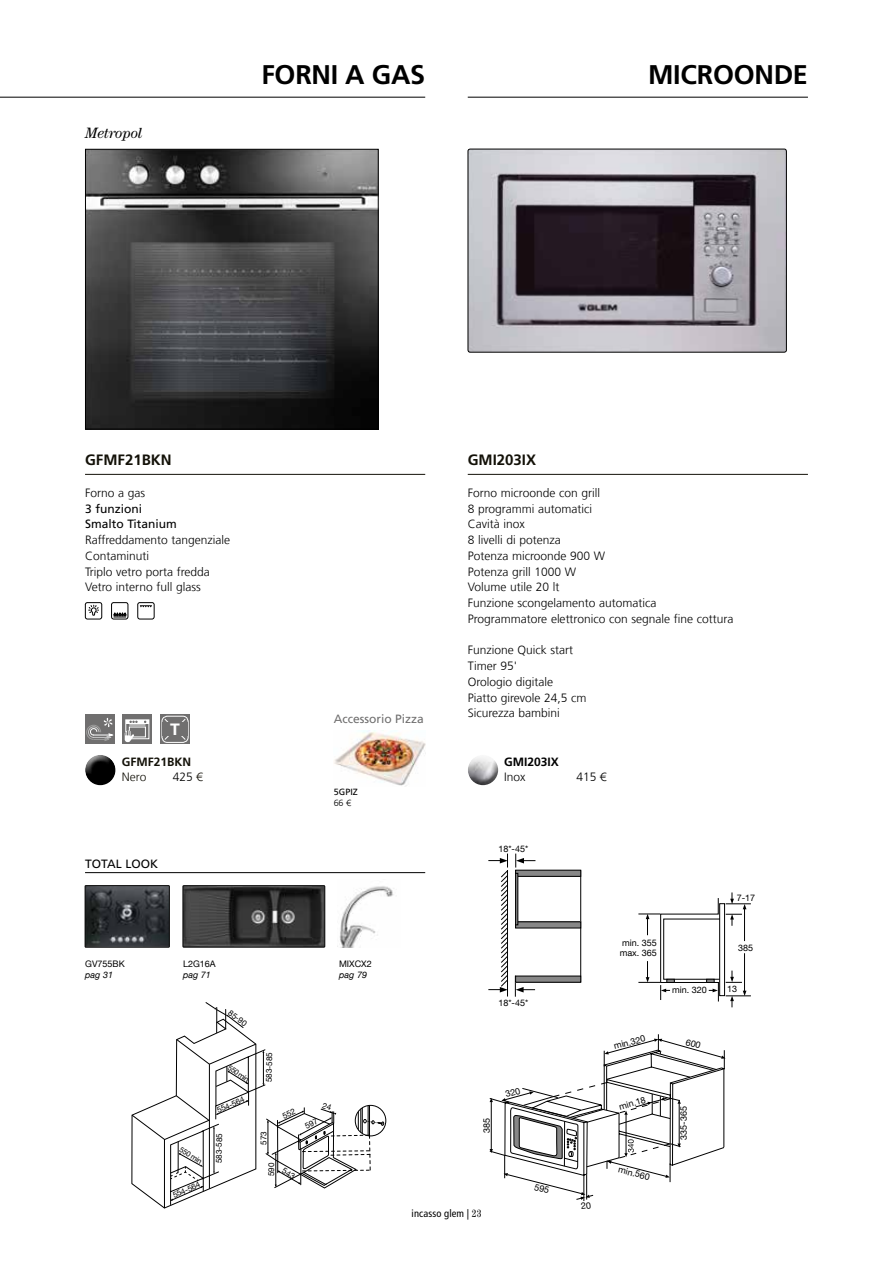
<style>
.page{position:relative;width:893px;height:1263px;background:#fff}
.page>*{position:absolute;margin:0;border:0;box-sizing:border-box;transform-origin:0 0}
.t1{font:700 27px "Frutiger LT Com";letter-spacing:-.01em;color:#000}
.t2{font:700 15.9px "Helvetica Neue LT Com";color:#fff}
.t3{font:700 15px "Frutiger LT Com";color:#131108}
.t4{font:italic 15px "Century Std";letter-spacing:-.01em;color:#000}
.t5{font:300 12px/15.8px "Frutiger LT Com";color:#000}
.t6{font:12px/15.8px "Frutiger LT Com";color:#000}
.t7{font:12px "Frutiger LT Com";color:#706f6f}
.t8{font:700 12px "Frutiger LT Com";color:#131108}
.t9{font:700 12px "Frutiger LT Com";color:#000}
.t10{font:300 12px "Frutiger LT Com";color:#131108}
.t11{font:condensed 10.5px "Frutiger LT Com";letter-spacing:.01em;color:#000}
.t12{font:9px/9.8px "Helvetica Neue LT Com";color:#000}
.t13{font:italic 9px "Helvetica Neue LT Com";color:#000}
.t14{font:9px "Frutiger LT Com";color:#000}
.t15{font:300 9px "Frutiger LT Com";color:#000}
.t16{font:8.1px "Helvetica Neue LT Com";letter-spacing:-.005em;color:#000}
.t17{font:7.35px "Helvetica Neue LT Com";color:#000}
.s1{color:#131108}
.s2{font-family:"Century Std"}
</style>
<div class="page">
<hr style="left:0;top:97px;width:425px;height:1px;background:#000">
<div style="left:85px;top:714px;width:30px;height:30px;background:#706f6f"></div>
<svg style="left:86px;top:718px;width:28px;height:23px"></svg>
<div style="left:83px;top:754px;width:33px;height:24px;background:#fff;opacity:.7"></div>
<div style="left:83px;top:759px;width:33px;height:29px;background:#000;opacity:.6"></div>
<img style="left:87px;top:151px;width:289px;height:276px">
<div style="left:85px;top:149px;width:293px;height:280px;border:1px solid #000"></div>
<div style="left:355px;top:1105px;width:31px;height:31px;border:1px solid #000;border-radius:50%"></div>
<hr style="left:85px;top:474px;width:340px;height:1px;background:#131108">
<img style="left:185px;top:887px;width:138px;height:58px">
<div style="left:183px;top:885px;width:142px;height:62px;border:1px solid #000"></div>
<img style="left:87px;top:887px;width:80px;height:58px">
<div style="left:85px;top:885px;width:84px;height:62px;border:1px solid #000"></div>
<hr style="left:85px;top:872px;width:340px;height:1px;background:#000">
<img style="left:334px;top:731px;width:91px;height:55px">
<div style="left:122px;top:714px;width:30px;height:30px;background:#706f6f"></div>
<div style="left:125px;top:719px;width:24px;height:20px;border:1px solid #fff"></div>
<hr style="left:126px;top:720px;width:23px;height:3px;background:#fff">
<svg style="left:125px;top:721px;width:21px;height:21px"></svg>
<svg style="left:84px;top:602px;width:19px;height:18px"></svg>
<svg style="left:137px;top:602px;width:18px;height:18px"></svg>
<svg style="left:111px;top:602px;width:18px;height:18px"></svg>
<img style="left:468px;top:149px;width:317px;height:203px">
<div style="left:468px;top:149px;width:319px;height:203px;border:1px solid #000;border-radius:2px"></div>
<hr style="left:744px;top:908px;width:1px;height:33px;background:#000">
<hr style="left:744px;top:953px;width:1px;height:38px;background:#000">
<svg style="left:726px;top:991px;width:25px;height:16px"></svg>
<svg style="left:726px;top:892px;width:25px;height:34px"></svg>
<svg style="left:726px;top:970px;width:16px;height:13px"></svg>
<div style="left:719px;top:903px;width:6px;height:93px;border:1px solid #000"></div>
<svg style="left:638px;top:898px;width:81px;height:104px"></svg>
<hr style="left:507px;top:870px;width:1px;height:126px;background:#000">
<hr style="left:580px;top:870px;width:1px;height:112px;background:#000">
<svg style="left:515px;top:853px;width:20px;height:14px"></svg>
<svg style="left:515px;top:983px;width:20px;height:14px"></svg>
<div style="left:516px;top:870px;width:65px;height:6px;background:#878787"></div>
<div style="left:515px;top:870px;width:66px;height:7px;border:1px solid #000"></div>
<div style="left:516px;top:922px;width:65px;height:6px;background:#878787"></div>
<div style="left:515px;top:921px;width:66px;height:7px;border:1px solid #000"></div>
<div style="left:516px;top:976px;width:65px;height:6px;background:#878787"></div>
<div style="left:515px;top:976px;width:66px;height:7px;border:1px solid #000"></div>
<div style="left:515px;top:873px;width:3px;height:52px;border:1px solid #000"></div>
<svg style="left:488px;top:853px;width:20px;height:139px"></svg>
<hr style="left:468px;top:474px;width:340px;height:1px;background:#131108">
<hr style="left:468px;top:97px;width:340px;height:1px;background:#000">
<div style="left:466px;top:759px;width:33px;height:29px;background:#000;opacity:.6"></div>
<svg style="left:160px;top:714px;width:30px;height:30px"></svg>
<svg style="left:164px;top:718px;width:22px;height:23px"></svg>
<div style="left:162px;top:716px;width:26px;height:27px;border:1px solid #fff;border-radius:5px"></div>
<div style="left:162px;top:723px;width:26px;height:13px;background:#706f6f"></div>
<img style="left:339px;top:886px;width:55px;height:62px">
<svg style="left:131px;top:1002px;width:253px;height:207px"></svg>
<svg style="left:489px;top:1034px;width:237px;height:167px"></svg>
<p class="t4" style="left:85px;top:124px;width:59px">Metropol</p>
<h1 class="t1" style="left:261px;top:59px;width:165px">FORNI A GAS</h1>
<h1 class="t1" style="left:648px;top:59px;width:161px">MICROONDE</h1>
<p class="t3" style="left:85px;top:451px;width:11px">GFMF</p>
<p class="t3" style="left:125px;top:451px;width:46px">21BKN</p>
<p class="t5" style="left:85px;top:485px;width:62px">Forno a gas</p>
<p class="t6" style="left:85px;top:501px;width:93px">3 funzioni<br>Smalto Titanium</p>
<p class="t5" style="left:85px;top:532px;width:147px">Raffreddamento tangenziale<br>Contaminuti<br>Triplo vetro porta fredda<br>Vetro interno full glass</p>
<h2 class="t2" style="left:170px;top:719px;width:11px">T</h2>
<p class="t8" style="left:88px;top:754px;width:15px">GFMF</p>
<p class="t8" style="left:154px;top:754px;width:37px">21BKN</p>
<p class="t10" style="left:122px;top:770px;width:26px">Nero</p>
<p class="t5" style="left:173px;top:769px;width:32px">425 <span class="s1">€</span></p>
<p class="t6" style="left:85px;top:856px;width:75px">TOTAL LOOK</p>
<p class="t12" style="left:85px;top:959px;width:41px">GV755BK</p>
<p class="t13" style="left:85px;top:969px;width:29px">pag 31</p>
<p class="t12" style="left:183px;top:959px;width:34px">L2G16A</p>
<p class="t13" style="left:183px;top:969px;width:29px">pag 71</p>
<p class="t16" style="left:232px;top:1008px;width:23px;rotate:37deg">85-90</p>
<p class="t17" style="left:231px;top:1063px;width:25px;rotate:34deg">550 min</p>
<p class="t17" style="left:183px;top:1145px;width:26px;rotate:31deg">550 min</p>
<p class="t16" style="left:171px;top:1191px;width:31px;rotate:-24deg">554-564</p>
<p class="t16" style="left:215px;top:1106px;width:31px;rotate:-24deg">554-564</p>
<p class="t16" style="left:214px;top:1163px;width:32px;rotate:-90deg">583-585</p>
<p class="t16" style="left:264px;top:1082px;width:32px;rotate:-90deg">583-585</p>
<p class="t16" style="left:259px;top:1145px;width:15px;rotate:-90deg">573</p>
<p class="t16" style="left:266px;top:1176px;width:15px;rotate:-90deg">590</p>
<p class="t7" style="left:334px;top:712px;width:92px">Accessorio Pizza</p>
<p class="t14" style="left:334px;top:786px;width:26px">5GPIZ</p>
<p class="t15" style="left:334px;top:797px;width:19px">66 €</p>
<p class="t12" style="left:339px;top:959px;width:34px">MIXCX2</p>
<p class="t13" style="left:339px;top:969px;width:29px">pag 79</p>
<p class="t3" style="left:468px;top:451px;width:11px">GMI</p>
<p class="t3" style="left:497px;top:451px;width:41px">203IX</p>
<p class="t5" style="left:468px;top:485px;width:267px">Forno microonde con grill<br>8 programmi automatici<br>Cavità inox<br>8 livelli di potenza<br>Potenza microonde 900 W<br>Potenza grill 1000 W<br>Volume utile 20 lt<br>Funzione scongelamento automatica<br>Programmatore elettronico con segnale fine cottura</p>
<p class="t5" style="left:468px;top:642px;width:120px">Funzione Quick start<br>Timer 95'<br>Orologio digitale<br>Piatto girevole 24,5 cm<br>Sicurezza bambini</p>
<p class="t9" style="left:470px;top:754px;width:16px">GMI</p>
<p class="t9" style="left:528px;top:754px;width:33px">203IX</p>
<p class="t5" style="left:504px;top:769px;width:23px">Inox</p>
<p class="t5" style="left:576px;top:769px;width:32px">415 €</p>
<p class="t12" style="left:498px;top:843px;width:31px">18*-45*</p>
<p class="t12" style="left:498px;top:997px;width:31px">18*-45*</p>
<p class="t12" style="left:482px;top:1133px;width:17px;rotate:-90deg">385</p>
<p class="t12" style="left:737px;top:893px;width:20px">7-17</p>
<p class="t12" style="left:620px;top:938px;width:39px">min. 355 max. 365</p>
<p class="t12" style="left:738px;top:943px;width:17px">385</p>
<p class="t12" style="left:727px;top:984px;width:12px">13</p>
<p class="t12" style="left:672px;top:985px;width:36px">min. 320</p>
<p class="t12" style="left:613px;top:1041px;width:34px;rotate:-15deg">min.320</p>
<p class="t12" style="left:618px;top:1102px;width:29px;rotate:-16deg">min.18</p>
<p class="t12" style="left:620px;top:1164px;width:34px;rotate:14deg">min.560</p>
<p class="t12" style="left:679px;top:1140px;width:35px;rotate:-90deg">335-365</p>
<p class="t11" style="left:412px;top:1208px;width:71px">incasso glem | <span class="s2">23</span></p>
</div>
